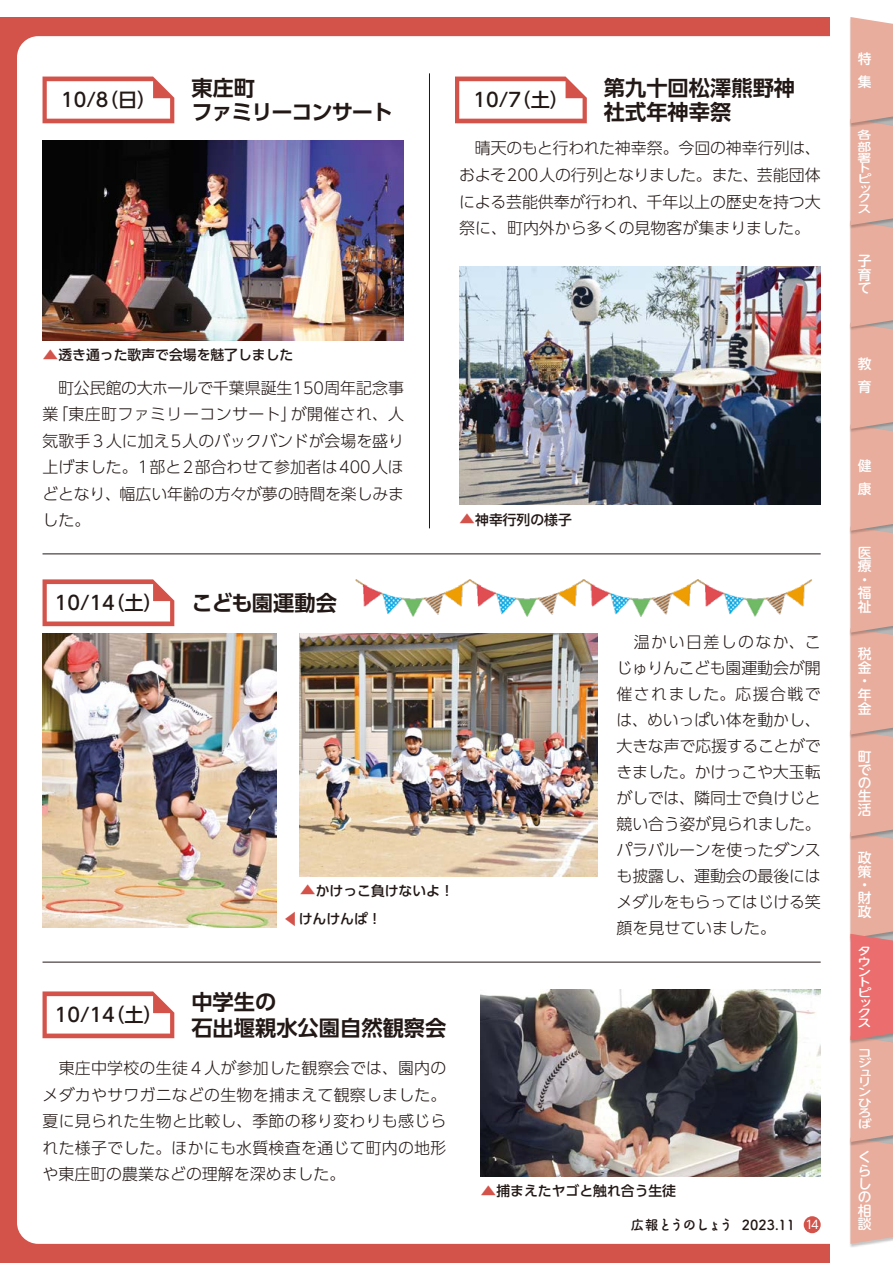
<style>
.page{position:relative;width:893px;height:1263px;background:#fff}
.page>*{position:absolute;margin:0;border:0;box-sizing:border-box;transform-origin:0 0}
.t1{font:700 21.3px/24.5px "UD Shin Go Pr 6 N De";color:#221815}
.t2{font:700 21.3px/24.5px "UD Shin Go Pr 6 N De";letter-spacing:-.055em;color:#221815}
.t3{font:500 19.2px "UD Shin Go Pr 6 N";color:#221815}
.t4{font:300 15.9px/26.5px "UD Shin Go Pr 6 N";color:#221815;text-align:justify}
.t5{font:300 15.9px "UD Shin Go Pr 6 N";letter-spacing:.025em;color:#221815}
.t6{font:300 15.9px "UD Shin Go Pr 6 N";color:#d3534b}
.t7{font:500 13.8px "UD Shin Go Pr 6 N";color:#221815}
.t8{font:500 13.8px/13.5px "UD Shin M Go Pr 6 N";color:#fff}
.t9{font:600 13.8px "Tsukimi Rounded";letter-spacing:-.115em;color:#221815}
.t10{font:13.8px "Tsuku A Rd Gothic Std B";color:#221815}
.t11{font:11.7px "UD Shin Go Pr 6 N";color:#fff}
.t12{font:500 11.1px/10.2px "UD Shin M Go Pr 6 N";color:#fff;scale:1.25 1}
.s1{font-family:"Tsuku A Rd Gothic Std B";font-weight:400}
</style>
<div class="page">
<div style="left:0;top:17px;width:829px;height:1246px;background:#d3534b"></div>
<div style="left:17px;top:36px;width:813px;height:1208px;background:#fff"></div>
<hr style="left:429px;top:73px;width:1px;height:455px;background:#221815">
<hr style="left:43px;top:553px;width:778px;height:1px;background:#221815">
<hr style="left:43px;top:962px;width:778px;height:1px;background:#221815">
<svg style="left:43px;top:77px;width:131px;height:46px"></svg>
<svg style="left:455px;top:77px;width:132px;height:46px"></svg>
<svg style="left:43px;top:579px;width:131px;height:47px"></svg>
<svg style="left:43px;top:991px;width:131px;height:47px"></svg>
<img style="left:43px;top:140px;width:361px;height:200px">
<img style="left:43px;top:634px;width:233px;height:293px">
<img style="left:459px;top:267px;width:362px;height:238px">
<img style="left:300px;top:634px;width:297px;height:242px">
<img style="left:480px;top:989px;width:341px;height:187px">
<img style="left:348px;top:575px;width:471px;height:47px">
<div style="left:804px;top:1216px;width:17px;height:17px;background:#d3534b;border-radius:50%"></div>
<div style="left:849px;top:1137px;width:44px;height:110px;background:#221815;opacity:.25"></div>
<div style="left:849px;top:1035px;width:44px;height:111px;background:#f8f8f8"></div>
<div style="left:849px;top:730px;width:44px;height:110px;background:#f8f8f8"></div>
<div style="left:849px;top:628px;width:44px;height:110px;background:#f8f8f8"></div>
<div style="left:849px;top:526px;width:44px;height:110px;background:#f8f8f8"></div>
<div style="left:849px;top:424px;width:44px;height:110px;background:#f8f8f8"></div>
<div style="left:849px;top:322px;width:44px;height:111px;background:#f8f8f8"></div>
<div style="left:849px;top:221px;width:44px;height:110px;background:#f8f8f8"></div>
<div style="left:849px;top:119px;width:44px;height:110px;background:#f8f8f8"></div>
<div style="left:849px;top:17px;width:44px;height:110px;background:#f8f8f8"></div>
<div style="left:849px;top:934px;width:44px;height:110px;background:#f8f8f8"></div>
<svg style="left:850px;top:17px;width:43px;height:1227px;background:#e5a89a"></svg>
<p class="t3" style="left:99px;top:84px;width:59px">（日）</p>
<p class="t3" style="left:61px;top:84px;width:49px">10/8</p>
<h1 class="t2" style="left:191px;top:75px;width:203px">東庄町<br>ファミリーコンサート</h1>
<h1 class="t1" style="left:604px;top:75px;width:193px">第九十回松澤熊野神社式年神幸祭</h1>
<p class="t3" style="left:511px;top:84px;width:59px">（土(</p>
<p class="t3" style="left:474px;top:84px;width:49px">10/7</p>
<p class="t4" style="left:459px;top:134px;width:363px">　晴天のもと行われた神幸祭。今回の神幸行列は、およそ200人の行列となりました。また、芸能団体による芸能供奉が行われ、千年以上の歴史を持つ大祭に、町内外から多くの見物客が集まりました。</p>
<p class="t7" style="left:58px;top:343px;width:236px">透き通った歌声で会場を魅了しました</p>
<p class="t6" style="left:43px;top:342px;width:17px">▲</p>
<p class="t4" style="left:43px;top:374px;width:363px;text-align:right">　町公民館の大ホールで千葉県誕生150周年記念事が開催され、人</p>
<p class="t5" style="left:53px;top:401px;width:245px">「東庄町ファミリーコンサート」</p>
<p class="t4" style="left:43px;top:400px;width:363px;text-align:left">業<br>気歌手３人に加え5人のバックバンドが会場を盛り上げました。1部と2部合わせて参加者は400人ほどとなり、幅広い年齢の方々が夢の時間を楽しみました。</p>
<p class="t7" style="left:475px;top:508px;width:98px">神幸行列の様子</p>
<p class="t6" style="left:459px;top:506px;width:17px">▲</p>
<p class="t3" style="left:105px;top:587px;width:59px">（土(</p>
<p class="t3" style="left:55px;top:587px;width:62px">10/14</p>
<h1 class="t1" style="left:191px;top:590px;width:147px">こども園運動会</h1>
<p class="t3" style="left:105px;top:999px;width:59px">（土(</p>
<p class="t3" style="left:55px;top:999px;width:62px">10/14</p>
<p class="t7" style="left:316px;top:879px;width:140px">かけっこ負けないよ!</p>
<p class="t6" style="left:300px;top:877px;width:17px">▲</p>
<p class="t7" style="left:299px;top:908px;width:84px">けんけんぱ!</p>
<p class="t6" style="left:283px;top:906px;width:17px">◀</p>
<h1 class="t1" style="left:191px;top:988px;width:257px;line-height:26.5px">中学生の<br>石出堰親水公園自然観察会</h1>
<p class="t4" style="left:43px;top:1054px;width:405px">　東庄中学校の生徒４人が参加した観察会では、園内のメダカやサワガニなどの生物を捕まえて観察しました。夏に見られた生物と比較し、季節の移り変わりも感じられた様子でした。ほかにも水質検査を通じて町内の地形や東庄町の農業などの理解を深めました。</p>
<p class="t4" style="left:617px;top:628px;width:206px;line-height:26.1px">　温かい日差しのなか、こじゅりんこども園運動会が開催されました。応援合戦では、めいっぱい体を動かし、大きな声で応援することができました。かけっこや大玉転がしでは、隣同士で負けじと競い合う姿が見られました。パラバルーンを使ったダンスも披露し、運動会の最後にはメダルをもらってはじける笑顔を見せていました。</p>
<p class="t7" style="left:496px;top:1179px;width:181px">捕まえたヤゴと触れ合う生徒</p>
<p class="t6" style="left:480px;top:1178px;width:17px">▲</p>
<p class="t9" style="left:631px;top:1215px;width:104px"><span class="s1">広報</span>とうのしょう</p>
<p class="t10" style="left:742px;top:1214px;width:55px">2023.11</p>
<p class="t11" style="left:805px;top:1215px;width:15px">14</p>
<p class="t8" style="left:858px;top:46px;width:15px;line-height:23px">特集</p>
<p class="t12" style="left:858px;top:129px;width:13px;line-height:10.9px">各部署トピ</p>
<p class="t12" style="left:858px;top:183px;width:12px;text-align:justify">ックス</p>
<p class="t8" style="left:858px;top:253px;width:15px;text-align:justify">子育て</p>
<p class="t8" style="left:858px;top:352px;width:15px;line-height:23px">教育</p>
<p class="t8" style="left:858px;top:454px;width:15px;line-height:23px">健康</p>
<p class="t8" style="left:858px;top:544px;width:15px">医療</p>
<p class="t8" style="left:858px;top:572px;width:10px">・</p>
<p class="t8" style="left:858px;top:585px;width:15px">福祉</p>
<p class="t8" style="left:858px;top:646px;width:15px">税金</p>
<p class="t8" style="left:858px;top:674px;width:10px">・</p>
<p class="t8" style="left:858px;top:687px;width:15px">年金</p>
<p class="t8" style="left:858px;top:749px;width:15px;text-align:justify">町での生活</p>
<p class="t8" style="left:858px;top:850px;width:15px">政策</p>
<p class="t8" style="left:858px;top:877px;width:10px">・</p>
<p class="t8" style="left:858px;top:890px;width:15px">財政</p>
<p class="t12" style="left:858px;top:945px;width:13px">タウントピ</p>
<p class="t12" style="left:858px;top:997px;width:12px;text-align:justify">ックス</p>
<p class="t12" style="left:858px;top:1047px;width:13px">コジュリンひろば</p>
<p class="t8" style="left:858px;top:1149px;width:15px">くらしの相談</p>
</div>
